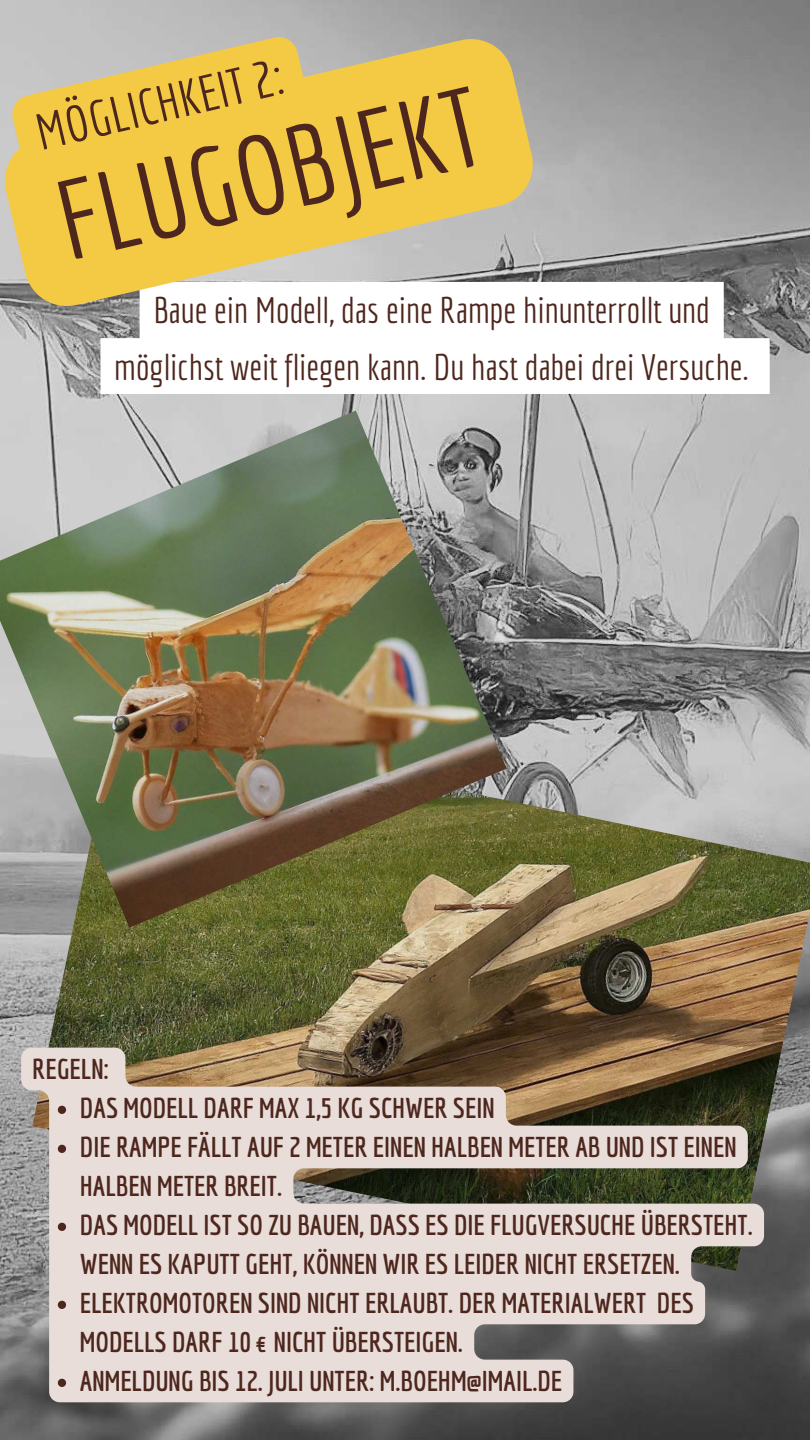
<style>
.page{position:relative;width:810px;height:1440px;background:#fff}
.page>*{position:absolute;margin:0;border:0;box-sizing:border-box;transform-origin:0 0}
.t1{font:110px "Economica";color:#4d271d}
.t2{font:50px "Economica";color:#4d271d}
.t3{font:36px/56.2px "Economica";color:#4d271d;text-align:center}
.t4{font:700 28px/39px "Economica";color:#4d271d}
</style>
<div class="page">
<img style="left:0;top:0;width:810px;height:1440px">
<img style="left:32px;top:720px;width:778px;height:551px">
<img style="left:0;top:411px;width:507px;height:517px">
<svg style="left:100px;top:282px;width:670px;height:112px"></svg>
<svg style="left:21px;top:1048px;width:743px;height:354px;background:#bcb1a9"></svg>
<svg style="left:58px;top:1106px;width:8px;height:8px"></svg>
<svg style="left:58px;top:1145px;width:8px;height:8px"></svg>
<svg style="left:58px;top:1223px;width:8px;height:8px"></svg>
<svg style="left:58px;top:1301px;width:8px;height:8px"></svg>
<svg style="left:58px;top:1379px;width:8px;height:8px"></svg>
<svg style="left:1px;top:38px;width:536px;height:272px;background:#e5ca73"></svg>
<svg style="left:11px;top:35px;width:298px;height:138px;background:#e8c861"></svg>
<h2 class="t2" style="left:30px;top:105px;width:254px;rotate:-13deg">MÖGLICHKEIT 2:</h2>
<h1 class="t1" style="left:45px;top:161px;width:434px;rotate:-13deg">FLUGOBJEKT</h1>
<p class="t3" style="left:114px;top:282px;width:636px">Baue ein Modell, das eine Rampe hinunterrollt und möglichst weit fliegen kann. Du hast dabei drei Versuche.</p>
<p class="t4" style="left:80px;top:1049px;width:674px;text-indent:-48px">REGELN:<br>DAS MODELL DARF MAX 1,5 KG SCHWER SEIN<br>DIE RAMPE FÄLLT AUF 2 METER EINEN HALBEN METER AB UND IST EINEN HALBEN METER BREIT.<br>DAS MODELL IST SO ZU BAUEN, DASS ES DIE FLUGVERSUCHE ÜBERSTEHT.<br>WENN ES KAPUTT GEHT, KÖNNEN WIR ES LEIDER NICHT ERSETZEN.<br>ELEKTROMOTOREN SIND NICHT ERLAUBT. DER MATERIALWERT DES MODELLS DARF 10 € NICHT ÜBERSTEIGEN.<br>ANMELDUNG BIS 12. JULI UNTER: M.BOEHM@IMAIL.DE</p>
</div>
